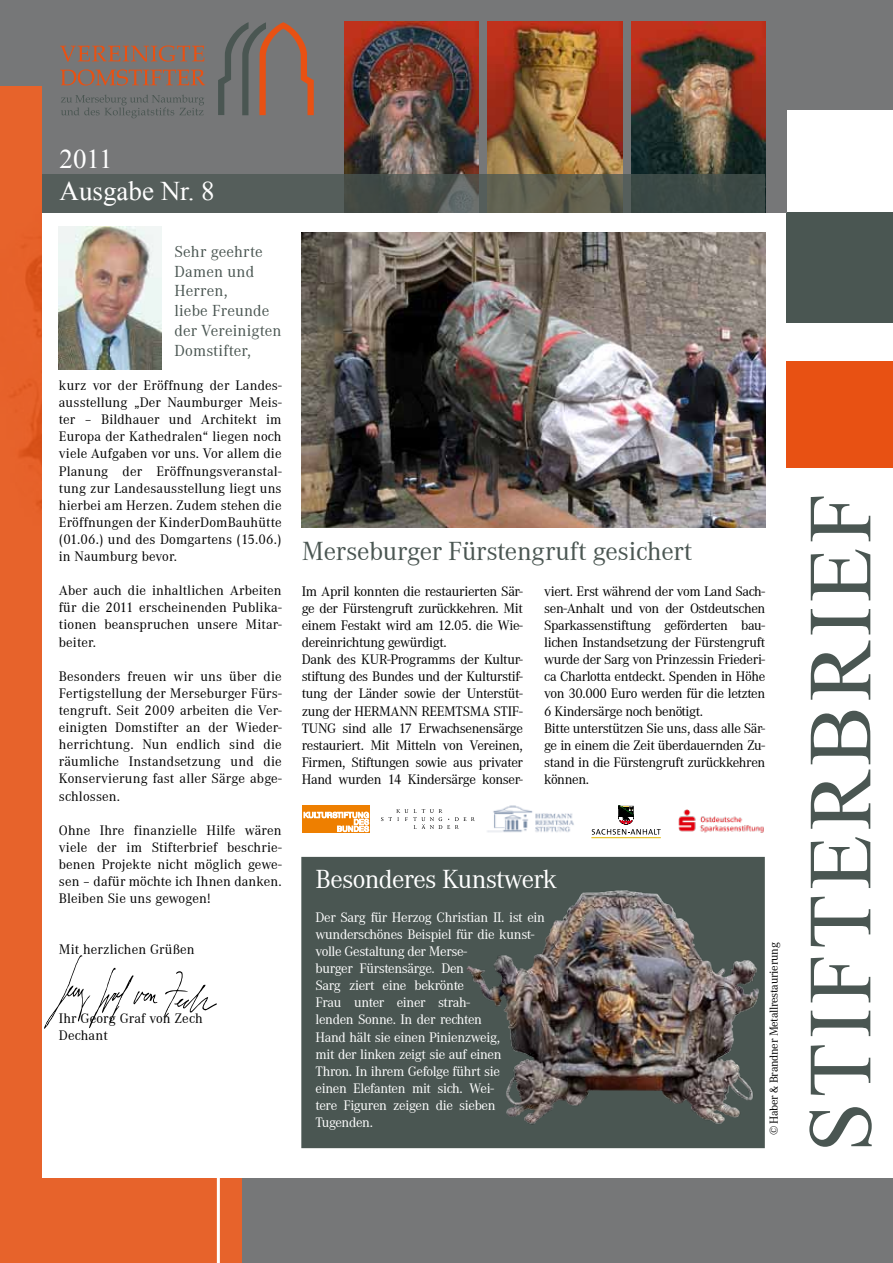
<style>
.page{position:relative;width:893px;height:1263px;background:#fff}
.page>*{position:absolute;margin:0;border:0;box-sizing:border-box;transform-origin:0 0}
.t1{font:27px "Corporate A";letter-spacing:-.01em;color:#4a5652}
.t2{font:27px "Corporate A";letter-spacing:-.025em;color:#fff}
.t3{font:27px/32.4px "Times New Roman";color:#fff}
.t4{font:16.5px/19.8px "Corporate A";letter-spacing:.01em;color:#4a5652}
.t5{font:14.25px/17.1px "Corporate A";letter-spacing:-.025em;color:#000;text-align:justify}
.t6{font:14.25px/17.1px "Corporate A";letter-spacing:-.025em;color:#fff}
.t7{font:14.25px/17.1px "Corporate A";letter-spacing:.01em;color:#000}
.t8{font:12px "Corporate A";letter-spacing:-.025em;color:#000}
</style>
<div class="page">
<div style="left:0;top:0;width:247px;height:1263px;background:#e7632b"></div>
<div style="left:242px;top:0;width:651px;height:1263px;background:#767778"></div>
<hr style="left:217px;top:0;width:3px;height:1263px;background:#fff">
<div style="left:43px;top:195px;width:850px;height:983px;background:#fff"></div>
<div style="left:787px;top:361px;width:106px;height:107px;background:#e85113"></div>
<div style="left:787px;top:111px;width:106px;height:106px;background:#fff"></div>
<div style="left:787px;top:213px;width:106px;height:110px;background:#4a5652"></div>
<svg style="left:44px;top:955px;width:173px;height:74px"></svg>
<img style="left:59px;top:226px;width:103px;height:143px">
<div style="left:0;top:0;width:316px;height:85px;background:#767778"></div>
<div style="left:43px;top:0;width:744px;height:213px;background:#767778"></div>
<svg style="left:60px;top:45px;width:145px;height:41px"></svg>
<svg style="left:218px;top:22px;width:96px;height:93px"></svg>
<svg style="left:61px;top:95px;width:143px;height:23px"></svg>
<img style="left:631px;top:21px;width:134px;height:153px">
<img style="left:345px;top:21px;width:134px;height:153px">
<img style="left:488px;top:21px;width:134px;height:153px">
<svg style="left:43px;top:174px;width:722px;height:39px;background:#505852"></svg>
<svg style="left:809px;top:496px;width:63px;height:651px"></svg>
<div style="left:301px;top:857px;width:464px;height:291px;background:#4a5652"></div>
<img style="left:465px;top:881px;width:298px;height:249px">
<img style="left:487px;top:805px;width:87px;height:28px">
<svg style="left:381px;top:809px;width:94px;height:20px"></svg>
<hr style="left:591px;top:837px;width:70px;height:1px;background:#e2b900">
<svg style="left:592px;top:806px;width:69px;height:29px"></svg>
<img style="left:678px;top:809px;width:86px;height:24px">
<img style="left:302px;top:232px;width:463px;height:295px">
<div style="left:303px;top:805px;width:67px;height:28px;background:#ee7f00"></div>
<svg style="left:304px;top:812px;width:65px;height:20px"></svg>
<h1 class="t3" style="left:60px;top:142px;width:157px">2011<br>Ausgabe Nr. 8</h1>
<p class="t4" style="left:175px;top:242px;width:109px">Sehr geehrte<br>Damen und<br>Herren,<br>liebe Freunde der Vereinigten<br>Domstifter,</p>
<p class="t5" style="left:59px;top:377px;width:224px">kurz vor der Eröffnung der Landes&shy;ausstellung „Der Naumburger Meis&shy;ter – Bildhauer und Architekt im Europa der Kathedralen“ liegen noch viele Aufgaben vor uns. Vor allem die Planung der Eröffnungsveranstal&shy;tung zur Landesausstellung liegt uns hierbei am Herzen. Zudem stehen die Eröffnungen der KinderDomBauhütte (01.06.) und des Domgartens (15.06.) in Naumburg bevor.</p>
<p class="t5" style="left:59px;top:582px;width:224px">Aber auch die inhaltlichen Arbeiten für die 2011 erscheinenden Publika&shy;tionen beanspruchen unsere Mitar&shy;beiter.</p>
<p class="t5" style="left:59px;top:668px;width:224px">Besonders freuen wir uns über die Fertigstellung der Merseburger Fürs&shy;tengruft. Seit 2009 arbeiten die Ver&shy;einigten Domstifter an der Wieder&shy;herrichtung. Nun endlich sind die räumliche Instandsetzung und die Konservierung fast aller Särge abge&shy;schlossen.</p>
<p class="t5" style="left:59px;top:822px;width:224px">Ohne Ihre finanzielle Hilfe wären viele der im Stifterbrief beschrie&shy;benen Projekte nicht möglich gewe&shy;sen – dafür möchte ich Ihnen danken.<br>Bleiben Sie uns gewogen!</p>
<p class="t7" style="left:59px;top:941px;width:137px">Mit herzlichen Grüßen</p>
<p class="t7" style="left:59px;top:1010px;width:145px">Ihr Georg Graf von Zech<br>Dechant</p>
<h1 class="t1" style="left:302px;top:536px;width:392px">Merseburger Fürstengruft gesichert</h1>
<p class="t5" style="left:302px;top:583px;width:223px;text-align:left">Im April konnten die restaurierten Sär&shy;ge der Fürstengruft zurückkehren. Mit einem Festakt wird am 12.05. die Wie&shy;dereinrichtung gewürdigt.<br>Dank des KUR-Programms der Kultur&shy;stiftung des Bundes und der Kulturstif&shy;tung der Länder sowie der Unterstüt&shy;zung der HERMANN REEMTSMA STIF-TUNG sind alle 17 Erwachsenensärge restauriert. Mit Mitteln von Vereinen, Firmen, Stiftungen sowie aus privater Hand wurden 14 Kindersärge konser-</p>
<p class="t5" style="left:544px;top:583px;width:223px;text-align:left">viert. Erst während der vom Land Sach&shy;sen-Anhalt und von der Ostdeutschen Sparkassenstiftung geförderten bau&shy;lichen Instandsetzung der Fürstengruft wurde der Sarg von Prinzessin Friederi&shy;ca Charlotta entdeckt. Spenden in Höhe von 30.000 Euro werden für die letzten 6 Kindersärge noch benötigt.<br>Bitte unterstützen Sie uns, dass alle Sär&shy;ge in einem die Zeit überdauernden Zu&shy;stand in die Fürstengruft zurückkehren können.</p>
<h1 class="t2" style="left:316px;top:864px;width:243px">Besonderes Kunstwerk</h1>
<p class="t6" style="left:316px;top:909px;width:231px">Der Sarg für Herzog Christian II. ist ein wunderschönes Beispiel für die kunst&shy;volle Gestaltung der Merse-<br>burger Fürstensärge. Den<br>Sarg ziert eine bekrönte<br>Frau unter einer strah-<br>lenden Sonne. In der rechten<br>Hand hält sie einen Pinienzweig,<br>mit der linken zeigt sie auf einen<br>Thron. In ihrem Gefolge führt sie<br>einen Elefanten mit sich. Wei-<br>tere Figuren zeigen die sieben<br>Tugenden.</p>
<p class="t8" style="left:767px;top:1135px;width:194px;rotate:-90deg">© Haber &amp; Brandner Metallrestaurierung</p>
</div>
